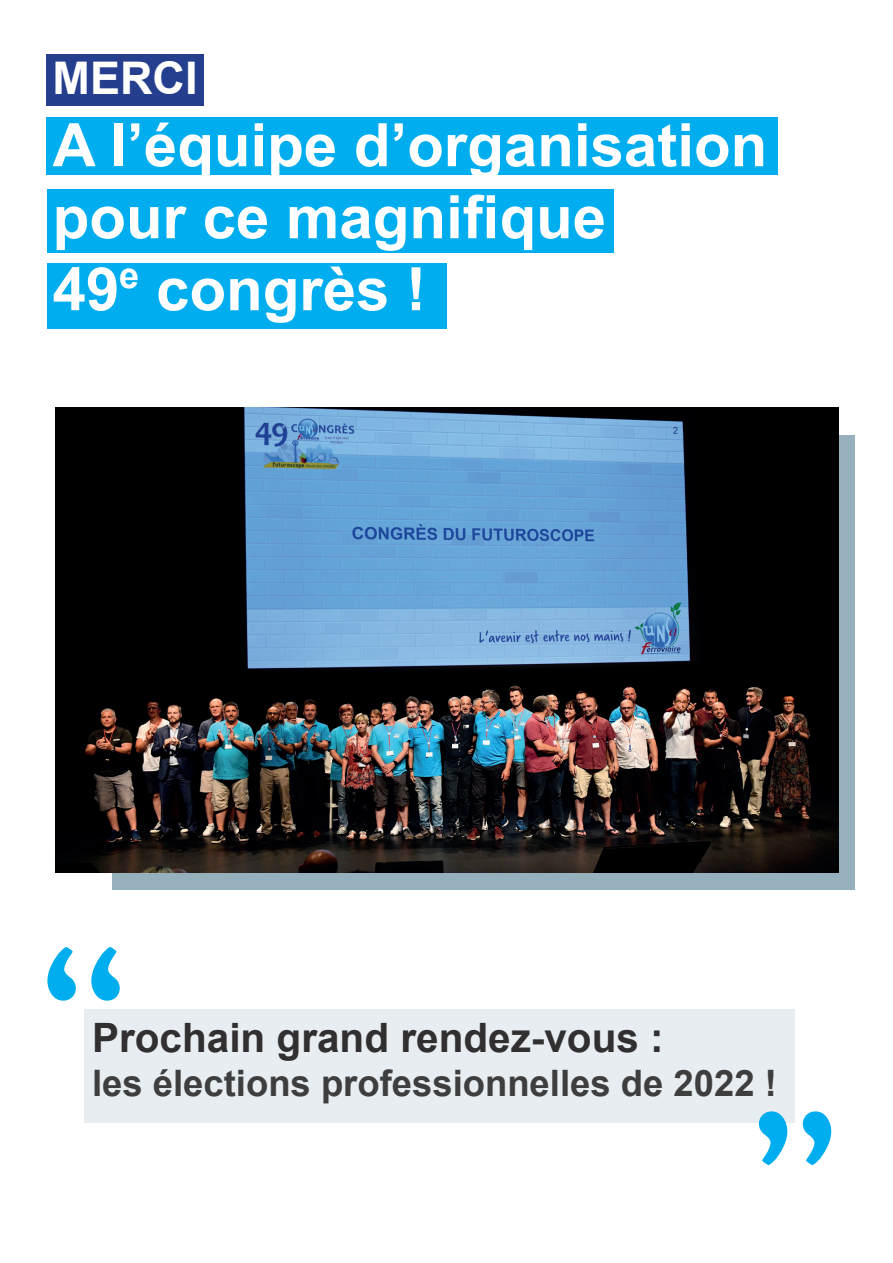
<style>
.page{position:relative;width:893px;height:1263px;background:#fff}
.page>*{position:absolute;margin:0;border:0;box-sizing:border-box;transform-origin:0 0}
.t1{font:condensed 168.75px "Bernard";color:#00aeef}
.t2{font:700 60px/72px "Arial";color:#fff}
.t3{font:700 45px "Arial";color:#fff}
.t4{font:700 40.5px "Arial";color:#312f30}
.t5{font:700 36.45px "Arial";color:#3e3e3f}
</style>
<div class="page">
<div style="left:84px;top:1009px;width:711px;height:114px;background:#e7edf0"></div>
<div style="left:112px;top:435px;width:743px;height:454px;background:#96b0bd"></div>
<div style="left:47px;top:263px;width:399px;height:65px;background:#00aeef"></div>
<div style="left:47px;top:189px;width:567px;height:64px;background:#00aeef"></div>
<div style="left:47px;top:117px;width:731px;height:58px;background:#00aeef"></div>
<div style="left:47px;top:54px;width:157px;height:51px;background:#253f8e"></div>
<img style="left:55px;top:408px;width:784px;height:464px">
<p class="t3" style="left:53px;top:47px;width:146px">MERCI</p>
<p class="t2" style="left:53px;top:110px;width:716px">A l’équipe d’organisation pour ce magnifique<br>49<sup>e</sup> congrès !</p>
<h1 class="t1" style="left:40px;top:919px;width:89px">‘‘</h1>
<p class="t4" style="left:92px;top:1009px;width:573px">Prochain grand rendez-vous :</p>
<p class="t5" style="left:92px;top:1057px;width:686px">les élections professionnelles de 2022 !</p>
<h1 class="t1" style="left:839px;top:1193px;width:89px;rotate:-180deg">‘‘</h1>
</div>
